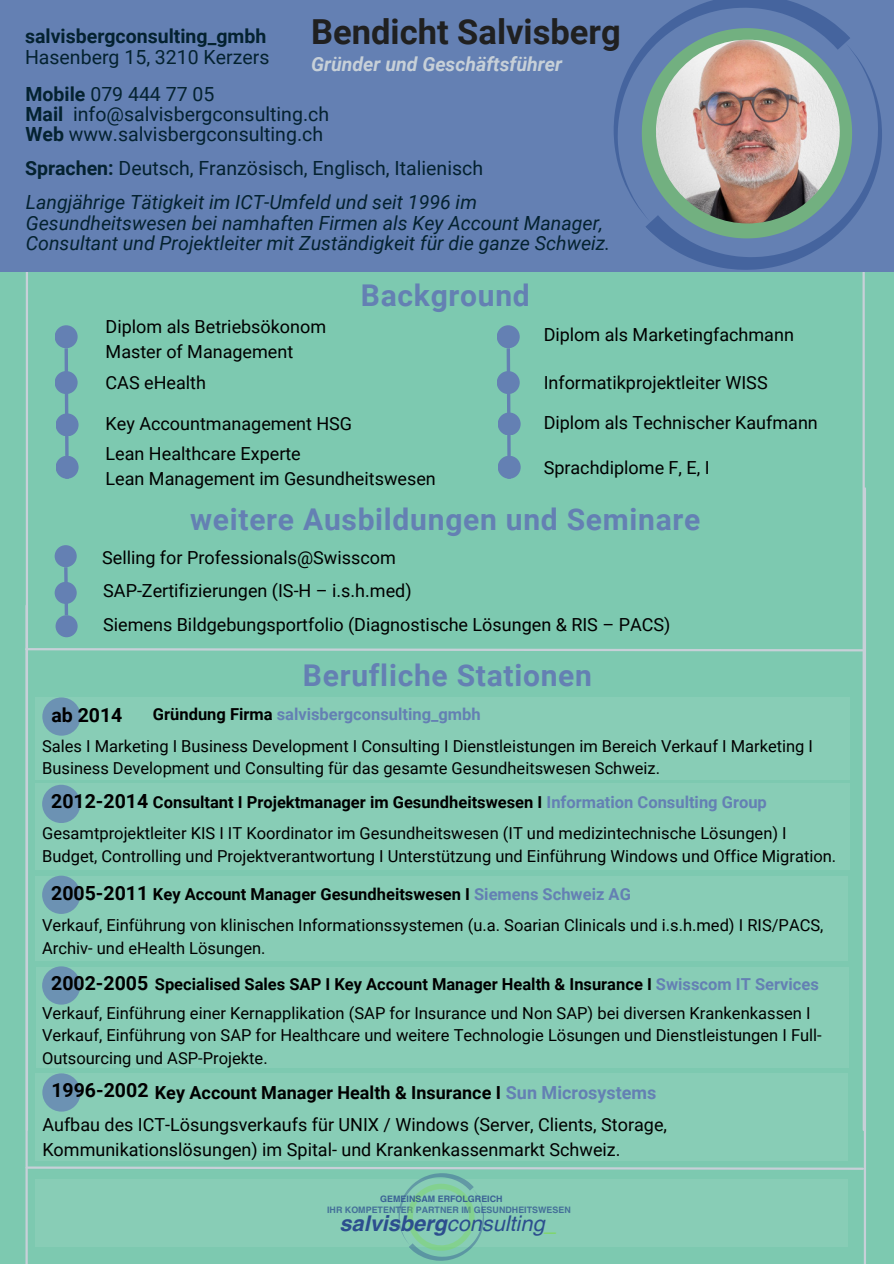
<style>
.page{position:relative;width:894px;height:1264px;background:#fff}
.page>*{position:absolute;margin:0;border:0;box-sizing:border-box;transform-origin:0 0}
.t1{font:700 34.5px "Roboto";color:#202020}
.t2{font:700 30px "Roboto";letter-spacing:.025em;color:#6480b3}
.t3{font:italic 700 21.75px "Helvetica LT Pro";color:#2c4e8e}
.t4{font:italic 19.5px/20.2px "Roboto";color:#042230}
.t5{font:19.5px/20.2px "Roboto";color:#042230}
.t6{font:700 19.5px/20.2px "Roboto";color:#042230}
.t7{font:700 19.5px "Roboto";color:#000}
.t8{font:italic 700 19.5px "Roboto";color:#c7d0d8}
.t9{font:18px/24.8px "Roboto";color:#000}
.t10{font:700 18px "Roboto";color:#000}
.t11{font:16.5px/22.5px "Roboto";color:#000}
.t12{font:700 16.5px "Roboto";color:#000}
.t13{font:700 16.5px "Roboto";color:#6480b3}
.t14{font:700 8.85px "Helvetica LT Pro";color:#2c4e8e}
.s1{font-weight:400}
.s2{font-weight:700}
.s3{color:#000}
.s4{color:#6480b3}
.s5{font-size:19.5px}
.s6{color:#7ed957}
</style>
<div class="page">
<div style="left:0;top:0;width:893px;height:1263px;background:#7dc9b0"></div>
<hr style="left:26px;top:271px;width:2px;height:858px;background:#c7d0d8">
<hr style="left:862px;top:271px;width:2px;height:858px;background:#c7d0d8">
<div style="left:0;top:0;width:893px;height:271px;background:#6480b3"></div>
<svg style="left:28px;top:647px;width:835px;height:5px"></svg>
<svg style="left:613px;top:0;width:237px;height:215px"></svg>
<svg style="left:645px;top:43px;width:248px;height:284px"></svg>
<div style="left:55px;top:325px;width:23px;height:23px;background:#6480b3;border-radius:50%"></div>
<div style="left:56px;top:413px;width:23px;height:23px;background:#6480b3;border-radius:50%"></div>
<div style="left:56px;top:456px;width:23px;height:22px;background:#6480b3;border-radius:50%"></div>
<svg style="left:63px;top:347px;width:7px;height:132px"></svg>
<div style="left:55px;top:371px;width:23px;height:23px;background:#6480b3;border-radius:50%"></div>
<div style="left:496px;top:325px;width:23px;height:23px;background:#6480b3;border-radius:50%"></div>
<div style="left:497px;top:412px;width:23px;height:23px;background:#6480b3;border-radius:50%"></div>
<div style="left:497px;top:456px;width:23px;height:22px;background:#6480b3;border-radius:50%"></div>
<svg style="left:504px;top:347px;width:8px;height:132px"></svg>
<div style="left:496px;top:371px;width:23px;height:23px;background:#6480b3;border-radius:50%"></div>
<div style="left:55px;top:545px;width:22px;height:22px;background:#6480b3;border-radius:50%"></div>
<div style="left:56px;top:615px;width:22px;height:22px;background:#6480b3;border-radius:50%"></div>
<div style="left:55px;top:582px;width:22px;height:22px;background:#6480b3;border-radius:50%"></div>
<svg style="left:62px;top:566px;width:8px;height:50px"></svg>
<div style="left:35px;top:697px;width:814px;height:83px;background:#88cdb6"></div>
<div style="left:42px;top:697px;width:39px;height:38px;background:#6c92b3;border-radius:50%"></div>
<div style="left:35px;top:783px;width:814px;height:87px;background:#88cdb6"></div>
<div style="left:42px;top:784px;width:38px;height:39px;background:#6c92b3;border-radius:50%"></div>
<div style="left:35px;top:876px;width:812px;height:84px;background:#88cdb6"></div>
<div style="left:37px;top:967px;width:811px;height:100px;background:#88cdb6"></div>
<div style="left:35px;top:1073px;width:812px;height:87px;background:#88cdb6"></div>
<svg style="left:28px;top:1154px;width:835px;height:107px"></svg>
<img style="left:655px;top:40px;width:184px;height:183px;border-radius:50%">
<hr style="left:25px;top:605px;width:3px;height:658px;background:#c7d0d8">
<hr style="left:863px;top:488px;width:2px;height:775px;background:#c7d0d8">
<div style="left:42px;top:875px;width:38px;height:39px;background:#6c92b3;border-radius:50%"></div>
<div style="left:42px;top:966px;width:38px;height:38px;background:#6c92b3;border-radius:50%"></div>
<div style="left:42px;top:1073px;width:39px;height:38px;background:#6c92b3;border-radius:50%"></div>
<h1 class="t1" style="left:311px;top:12px;width:311px">Bendicht Salvisberg</h1>
<h5 class="t8" style="left:311px;top:53px;width:252px">Gründer und Geschäftsführer</h5>
<h4 class="t6" style="left:25px;top:26px;width:246px">salvisbergconsulting_gmbh<br><span class="s1">Hasenberg 15, 3210 Kerzers</span></h4>
<h5 class="t5" style="left:25px;top:84px;width:305px"><span class="s2">Mobile</span> 079 444 77 05<br><span class="s2">Mail</span> info@salvisbergconsulting.ch<br><span class="s2">Web</span> www.salvisbergconsulting.ch</h5>
<h6 class="t5" style="left:25px;top:159px;width:459px"><span class="s2">Sprachen:</span> Deutsch, Französisch, Englisch, Italienisch</h6>
<p class="t4" style="left:26px;top:193px;width:586px">Langjährige Tätigkeit im ICT-Umfeld und seit 1996 im<br>Gesundheitswesen bei namhaften Firmen als Key Account Manager,<br>Consultant und Projektleiter mit Zuständigkeit für die ganze Schweiz.</p>
<h5 class="t9" style="left:106px;top:314px;width:222px">Diplom als Betriebsökonom<br>Master of Management</h5>
<h2 class="t9" style="left:106px;top:370px;width:102px">CAS eHealth</h2>
<h5 class="t2" style="left:361px;top:278px;width:170px">Background</h5>
<p class="t9" style="left:106px;top:411px;width:248px">Key Accountmanagement HSG</p>
<p class="t9" style="left:106px;top:441px;width:331px">Lean Healthcare Experte<br>Lean Management im Gesundheitswesen</p>
<h5 class="t9" style="left:543px;top:323px;width:252px">Diplom als Marketingfachmann</h5>
<h5 class="t9" style="left:543px;top:370px;width:225px">Informatikprojektleiter WISS</h5>
<h5 class="t9" style="left:543px;top:410px;width:275px">Diplom als Technischer Kaufmann</h5>
<h5 class="t9" style="left:543px;top:455px;width:167px">Sprachdiplome F, E, I</h5>
<h5 class="t2" style="left:190px;top:502px;width:511px">weitere Ausbildungen und Seminare</h5>
<h5 class="t9" style="left:102px;top:545px;width:295px">Selling for Professionals@Swisscom</h5>
<h5 class="t9" style="left:103px;top:579px;width:310px">SAP-Zertifizierungen (IS-H – i.s.h.med)</h5>
<h5 class="t9" style="left:103px;top:612px;width:568px">Siemens Bildgebungsportfolio (Diagnostische Lösungen &amp; RIS – PACS)</h5>
<h2 class="t2" style="left:303px;top:658px;width:290px">Berufliche Stationen</h2>
<h5 class="t7" style="left:51px;top:704px;width:73px">ab 2014</h5>
<h5 class="t13" style="left:153px;top:705px;width:329px"><span class="s3">Gründung Firma</span> salvisbergconsulting_gmbh</h5>
<h5 class="t11" style="left:42px;top:734px;width:772px">Sales I Marketing I Business Development I Consulting I Dienstleistungen im Bereich Verkauf I Marketing I<br>Business Development und Consulting für das gesamte Gesundheitswesen Schweiz.</h5>
<h2 class="t7" style="left:51px;top:790px;width:99px">2012-2014</h2>
<h4 class="t12" style="left:153px;top:792px;width:615px">Consultant I Projektmanager im Gesundheitswesen I <span class="s4">Information Consulting Group</span></h4>
<h6 class="t11" style="left:42px;top:822px;width:795px">Gesamtprojektleiter KIS I IT Koordinator im Gesundheitswesen (IT und medizintechnische Lösungen) I<br>Budget, Controlling und Projektverantwortung I Unterstützung und Einführung Windows und Office Migration.</h6>
<p class="t12" style="left:153px;top:885px;width:479px">Key Account Manager Gesundheitswesen I <span class="s4">Siemens Schweiz AG</span></p>
<h4 class="t11" style="left:42px;top:914px;width:782px">Verkauf, Einführung von klinischen Informationssystemen (u.a. Soarian Clinicals und i.s.h.med) I RIS/PACS,<br>Archiv- und eHealth Lösungen.</h4>
<p class="t12" style="left:155px;top:974px;width:665px">Specialised Sales SAP I Key Account Manager Health &amp; Insurance I <span class="s4">Swisscom IT Services</span></p>
<h6 class="t11" style="left:42px;top:1001px;width:781px">Verkauf, Einführung einer Kernapplikation (SAP for Insurance und Non SAP) bei diversen Krankenkassen I<br>Verkauf, Einführung von SAP for Healthcare und weitere Technologie Lösungen und Dienstleistungen I Full-<br>Outsourcing und ASP-Projekte.</h6>
<h4 class="t10" style="left:51px;top:1081px;width:606px"><span class="s5">1996-2002</span> Key Account Manager Health &amp; Insurance I <span class="s4">Sun Microsystems</span></h4>
<h6 class="t9" style="left:42px;top:1112px;width:626px">Aufbau des ICT-Lösungsverkaufs für UNIX / Windows (Server, Clients, Storage,<br>Kommunikationslösungen) im Spital- und Krankenkassenmarkt Schweiz.</h6>
<h4 class="t7" style="left:51px;top:881px;width:99px">2005-2011</h4>
<h4 class="t7" style="left:51px;top:971px;width:99px">2002-2005</h4>
<p class="t14" style="left:380px;top:1195px;width:124px">GEMEINSAM ERFOLGREICH</p>
<p class="t14" style="left:327px;top:1206px;width:245px">IHR KOMPETENTER PARTNER IM GESUNDHEITSWESEN</p>
<h4 class="t3" style="left:339px;top:1215px;width:218px">salvisberg<span class="s1">consulting</span><span class="s6">_</span></h4>
</div>
